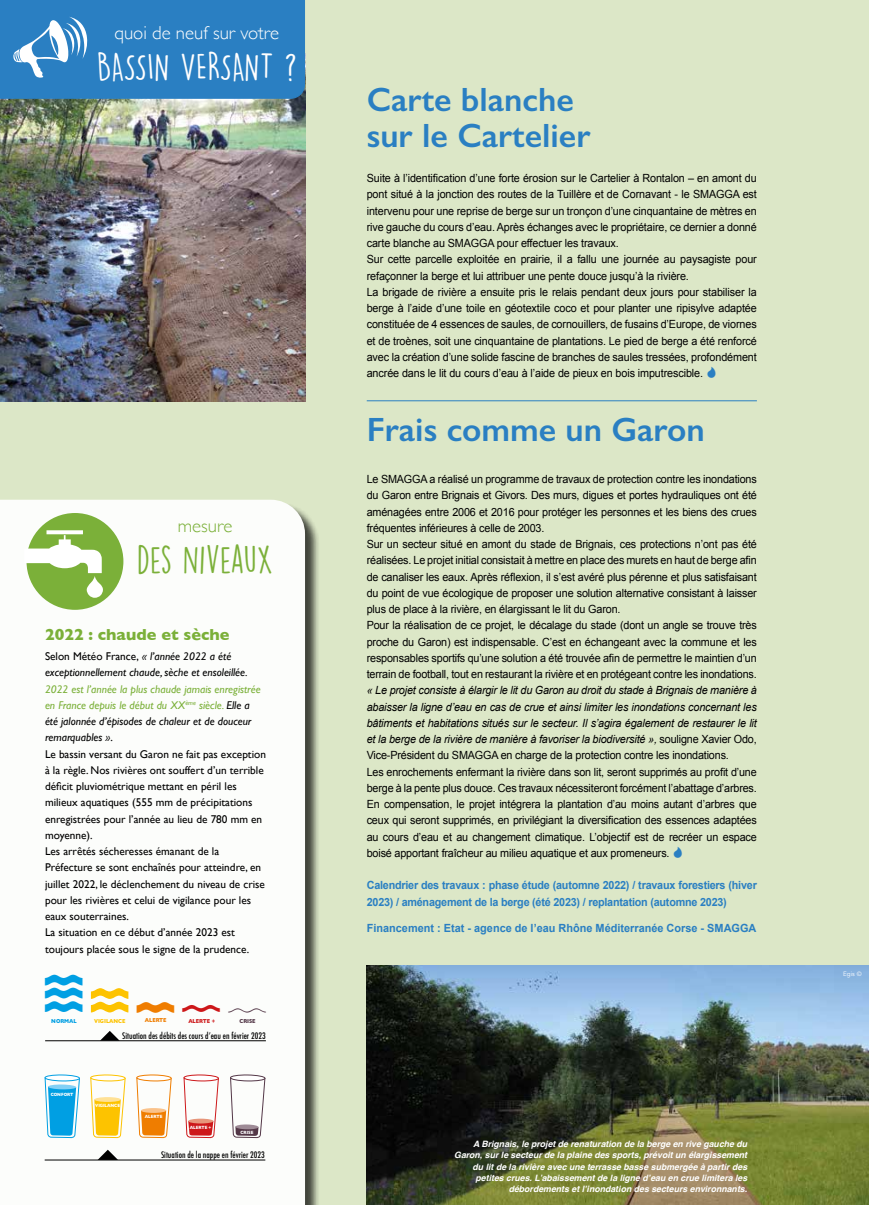
<style>
.page{position:relative;width:869px;height:1205px;background:#fff}
.page>*{position:absolute;margin:0;border:0;box-sizing:border-box;transform-origin:0 0}
.t1{font:37.25px "Mostly Waves";color:#ef7d00}
.t2{font:37.25px "Mostly Waves";color:#009fe3}
.t3{font:37.25px "Mostly Waves";color:#533747}
.t4{font:35px "DK Lemon Yellow Sun";color:#fff}
.t5{font:35px "DK Lemon Yellow Sun";letter-spacing:-.005em;color:#7bb039}
.t6{font:600 33.75px/36.2px "Gill Sans";color:#2a7fc2}
.t7{font:300 18.75px "Gill Sans";color:#fff}
.t8{font:300 18.75px "Gill Sans";color:#7bb039}
.t9{font:700 16.25px "Gill Sans";color:#7bb039}
.t10{font:11.25px/16.2px "Arial";letter-spacing:-.015em;color:#000;scale:.96 1}
.t11{font:11.25px/16.2px "Gill Sans";color:#000}
.t12{font:700 11.25px/16.2px "Arial";letter-spacing:-.02em;color:#2a7fc2;scale:.96 1}
.t13{font:italic 11.25px/16.2px "Gill Sans";color:#000}
.t14{font:700 11.25px "Arial";color:#2a7fc2}
.t15{font:italic 700 8.75px/11.2px "Helvetica";color:#fff;text-align:right}
.t16{font:500 condensed 8.75px "Futura";color:#000}
.t17{font:6.25px "Avenir";color:#fff}
.t18{font:700 5.75px "Gill Sans";letter-spacing:-.01em;color:#fdc300;scale:.9 1}
.t19{font:700 5.75px "Gill Sans";letter-spacing:-.01em;color:#cd1719;scale:.9 1}
.t20{font:700 5.75px "Gill Sans";letter-spacing:-.01em;color:#009fe3;scale:.9 1}
.t21{font:700 5.75px "Gill Sans";letter-spacing:-.01em;color:#ef7d00;scale:.9 1}
.t22{font:700 5.75px "Gill Sans";letter-spacing:-.01em;color:#533747;scale:.9 1}
.t23{font:700 4.62px "Gill Sans";letter-spacing:-.01em;color:#fff;scale:.9 1}
.s1{font-style:normal}
.s2{font-style:italic;color:#7bb039}
.s3{font-style:italic}
.s4{color:#cd1719}
.s5{font-family:"Mostly Waves";color:#2a7fc2}
</style>
<div class="page">
<div style="left:0;top:0;width:868px;height:1205px;background:#dce7c7"></div>
<img style="left:366px;top:966px;width:502px;height:239px">
<img style="left:0;top:99px;width:305px;height:302px">
<div style="left:0;top:0;width:305px;height:99px;background:#2a7fc2"></div>
<div style="left:0;top:501px;width:320px;height:704px;background:#000;opacity:.75"></div>
<svg style="left:0;top:500px;width:305px;height:705px"></svg>
<div style="left:26px;top:513px;width:97px;height:97px;background:#7bb039;border-radius:50%"></div>
<svg style="left:24px;top:530px;width:79px;height:68px"></svg>
<hr style="left:45px;top:1040px;width:221px;height:1px;background:#000">
<svg style="left:100px;top:1031px;width:20px;height:9px"></svg>
<svg style="left:91px;top:988px;width:37px;height:24px"></svg>
<svg style="left:230px;top:1075px;width:35px;height:6px"></svg>
<div style="left:230px;top:1074px;width:35px;height:7px;border:1px solid #533747;border-radius:50%"></div>
<svg style="left:229px;top:1077px;width:36px;height:90px"></svg>
<div style="left:235px;top:1124px;width:23px;height:5px;background:#9e8b96;border-radius:50%"></div>
<svg style="left:184px;top:1075px;width:34px;height:6px"></svg>
<div style="left:183px;top:1074px;width:36px;height:7px;border:1px solid #cd1719;border-radius:50%"></div>
<svg style="left:183px;top:1077px;width:36px;height:90px"></svg>
<div style="left:188px;top:1118px;width:25px;height:5px;background:#e7967b;border-radius:50%"></div>
<svg style="left:91px;top:1075px;width:34px;height:6px"></svg>
<div style="left:90px;top:1074px;width:35px;height:7px;border:1px solid #fdc300;border-radius:50%"></div>
<hr style="left:45px;top:1159px;width:220px;height:1px;background:#000">
<svg style="left:90px;top:1077px;width:36px;height:90px"></svg>
<svg style="left:45px;top:1075px;width:34px;height:6px"></svg>
<div style="left:45px;top:1074px;width:35px;height:7px;border:1px solid #009fe3;border-radius:50%"></div>
<svg style="left:44px;top:1077px;width:36px;height:90px"></svg>
<div style="left:48px;top:1084px;width:28px;height:5px;background:#83d0f5;border-radius:50%"></div>
<svg style="left:137px;top:1075px;width:34px;height:6px"></svg>
<div style="left:136px;top:1074px;width:35px;height:7px;border:1px solid #ef7d00;border-radius:50%"></div>
<svg style="left:136px;top:1077px;width:36px;height:90px"></svg>
<div style="left:141px;top:1108px;width:25px;height:5px;background:#fac28a;border-radius:50%"></div>
<hr style="left:366px;top:400px;width:390px;height:1px;background:#2a7fc2">
<h3 class="t7" style="left:114px;top:18px;width:166px">quoi de neuf sur votre</h3>
<h2 class="t4" style="left:97px;top:45px;width:201px">BASSIN VERSANT ?</h2>
<h3 class="t8" style="left:178px;top:511px;width:56px">mesure</h3>
<h2 class="t5" style="left:137px;top:539px;width:137px">DES NIVEAUX</h2>
<h3 class="t9" style="left:45px;top:622px;width:186px">2022 : chaude et sèche</h3>
<p class="t13" style="left:45px;top:648px;width:204px"><span class="s1">Selon Météo France,</span> « l’année 2022 a été exceptionnellement chaude, sèche et ensoleillée.</p>
<p class="t11" style="left:45px;top:681px;width:222px"><span class="s2">2022 est l’année la plus chaude jamais enregistrée en France depuis le début du XX</span><sup>ème</sup> <span class="s2">siècle.</span> <span class="s3">Elle a<br>été jalonnée d’épisodes de chaleur et de douceur remarquables »</span>.<br>Le bassin versant du Garon ne fait pas exception à la règle. Nos rivières ont souffert d’un terrible déficit pluviométrique mettant en péril les milieux aquatiques (555 mm de précipitations enregistrées pour l’année au lieu de 780 mm en moyenne).<br>Les arrêtés sécheresses émanant de la Préfecture se sont enchaînés pour atteindre, en juillet 2022, le déclenchement du niveau de crise pour les rivières et celui de vigilance pour les eaux souterraines.<br>La situation en ce début d’année 2023 est toujours placée sous le signe de la prudence.</p>
<h1 class="t2" style="left:45px;top:978px;width:39px">y</h1>
<p class="t20" style="left:51px;top:1016px;width:30px">NORMAL</p>
<p class="t18" style="left:94px;top:1016px;width:36px">VIGILANCE</p>
<h1 class="t1" style="left:137px;top:989px;width:85px">x<span class="s4">w</span></h1>
<p class="t21" style="left:145px;top:1016px;width:26px">ALERTE</p>
<p class="t19" style="left:188px;top:1016px;width:31px">ALERTE +</p>
<h1 class="t3" style="left:228px;top:992px;width:39px">t</h1>
<p class="t22" style="left:239px;top:1016px;width:19px">CRISE</p>
<p class="t23" style="left:51px;top:1090px;width:27px">CONFORT</p>
<p class="t16" style="left:122px;top:1030px;width:145px">Situation des débits des cours d’eau en février 2023</p>
<p class="t23" style="left:95px;top:1102px;width:29px">VIGILANCE</p>
<p class="t23" style="left:145px;top:1113px;width:21px">ALERTE</p>
<p class="t16" style="left:161px;top:1149px;width:105px">Situation de la nappe en février 2023</p>
<p class="t23" style="left:190px;top:1123px;width:25px">ALERTE +</p>
<p class="t23" style="left:240px;top:1128px;width:16px">CRISE</p>
<h3 class="t6" style="left:366px;top:81px;width:225px">Carte blanche sur le Cartelier</h3>
<p class="t10" style="left:366px;top:170px;width:407px">Suite à l’identification d’une forte érosion sur le Cartelier à Rontalon – en amont du pont situé à la jonction des routes de la Tuillère et de Cornavant - le SMAGGA est intervenu pour une reprise de berge sur un tronçon d’une cinquantaine de mètres en rive gauche du cours d’eau. Après échanges avec le propriétaire, ce dernier a donné carte blanche au SMAGGA pour effectuer les travaux.<br>Sur cette parcelle exploitée en prairie, il a fallu une journée au paysagiste pour refaçonner la berge et lui attribuer une pente douce jusqu’à la rivière.<br>La brigade de rivière a ensuite pris le relais pendant deux jours pour stabiliser la berge à l’aide d’une toile en géotextile coco et pour planter une ripisylve adaptée constituée de 4 essences de saules, de cornouillers, de fusains d’Europe, de viornes et de troènes, soit une cinquantaine de plantations. Le pied de berge a été renforcé avec la création d’une solide fascine de branches de saules tressées, profondément ancrée dans le lit du cours d’eau à l’aide de pieux en bois imputrescible. <span class="s5">C</span></p>
<h3 class="t6" style="left:366px;top:411px;width:339px">Frais comme un Garon</h3>
<p class="t10" style="left:366px;top:471px;width:407px">Le SMAGGA a réalisé un programme de travaux de protection contre les inondations du Garon entre Brignais et Givors. Des murs, digues et portes hydrauliques ont été aménagées entre 2006 et 2016 pour protéger les personnes et les biens des crues fréquentes inférieures à celle de 2003.<br>Sur un secteur situé en amont du stade de Brignais, ces protections n’ont pas été réalisées. Le projet initial consistait à mettre en place des murets en haut de berge afin de canaliser les eaux. Après réflexion, il s’est avéré plus pérenne et plus satisfaisant du point de vue écologique de proposer une solution alternative consistant à laisser plus de place à la rivière, en élargissant le lit du Garon.<br>Pour la réalisation de ce projet, le décalage du stade (dont un angle se trouve très proche du Garon) est indispensable. C’est en échangeant avec la commune et les responsables sportifs qu’une solution a été trouvée afin de permettre le maintien d’un terrain de football, tout en restaurant la rivière et en protégeant contre les inondations.</p>
<p class="t10" style="left:366px;top:682px;width:407px"><span class="s3">« Le projet consiste à élargir le lit du Garon au droit du stade à Brignais de manière à abaisser la ligne d’eau en cas de crue et ainsi limiter les inondations concernant les bâtiments et habitations situés sur le secteur. Il s’agira également de restaurer le lit et la berge de la rivière de manière à favoriser la biodiversité »,</span> souligne Xavier Odo, Vice-Président du SMAGGA en charge de la protection contre les inondations.<br>Les enrochements enfermant la rivière dans son lit, seront supprimés au profit d’une berge à la pente plus douce. Ces travaux nécessiteront forcément l’abattage d’arbres.<br>En compensation, le projet intégrera la plantation d’au moins autant d’arbres que ceux qui seront supprimés, en privilégiant la diversification des essences adaptées au cours d’eau et au changement climatique. L’objectif est de recréer un espace boisé apportant fraîcheur au milieu aquatique et aux promeneurs. <span class="s5">C</span></p>
<p class="t12" style="left:366px;top:878px;width:407px">Calendrier des travaux : phase étude (automne 2022) / travaux forestiers (hiver<br>2023) / aménagement de la berge (été 2023) / replantation (automne 2023)</p>
<p class="t14" style="left:366px;top:920px;width:391px">Financement : Etat - agence de l’eau Rhône Méditerranée Corse - SMAGGA</p>
<p class="t15" style="left:454px;top:1138px;width:294px">A Brignais, le projet de renaturation de la berge en rive gauche du Garon, sur le secteur de la plaine des sports, prévoit un élargissement du lit de la rivière avec une terrasse basse submergée à partir des petites crues. L’abaissement de la ligne d’eau en crue limitera les débordements et l’inondation des secteurs environnants.</p>
<p class="t17" style="left:842px;top:970px;width:20px">Egis ©</p>
</div>
